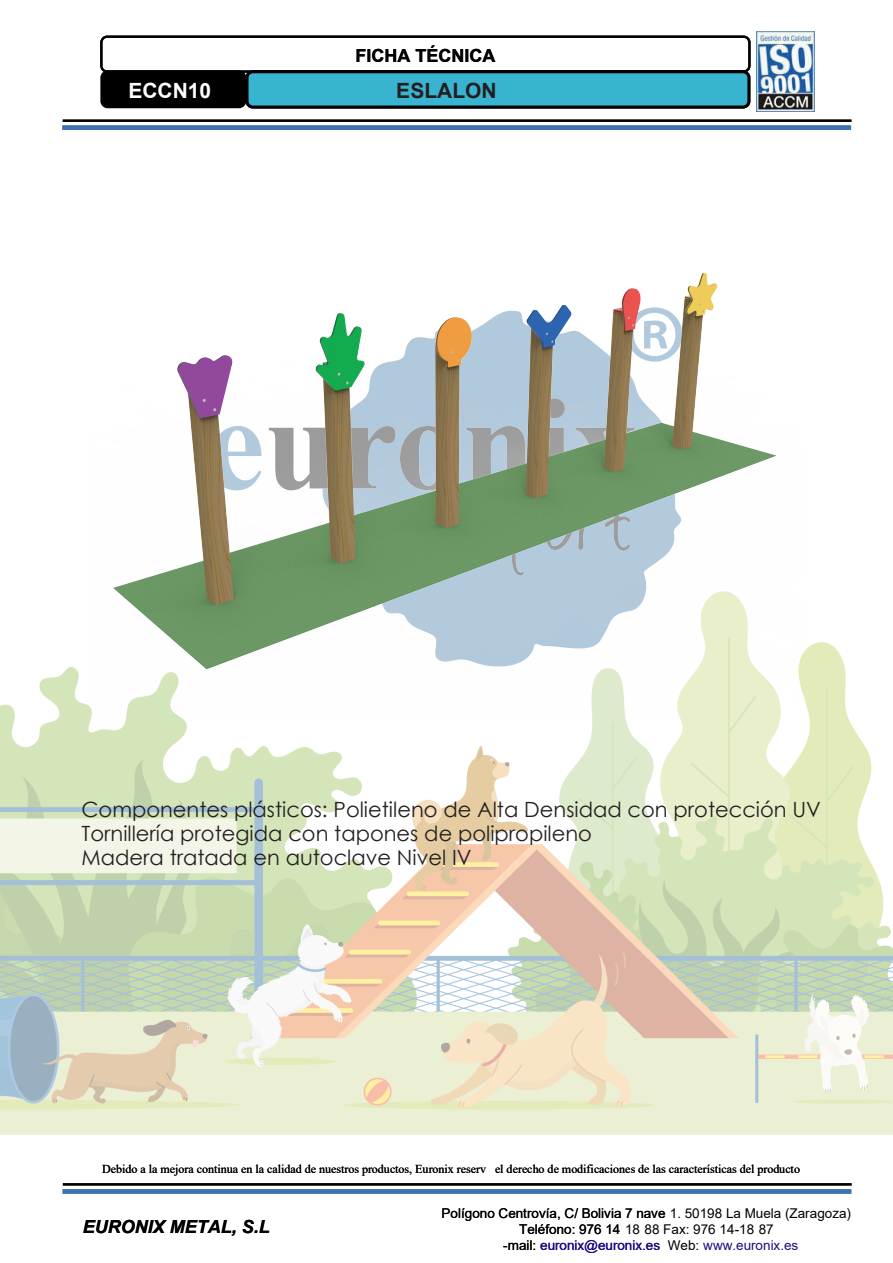
<style>
.page{position:relative;width:893px;height:1263px;background:#fff}
.page>*{position:absolute;margin:0;border:0;box-sizing:border-box;transform-origin:0 0}
.t1{font:21px/24px "Century Gothic";color:#231f20}
.t2{font:700 21px "Arial";color:#231f20}
.t3{font:700 21px "Arial";color:#fff}
.t4{font:italic 700 18px "Arial";color:#000}
.t5{font:700 18px "Arial";color:#000}
.t6{font:13.5px "Arial";color:#000}
.t7{font:13.5px "Arial";color:#1d0e82}
.t8{font:12px "Times New Roman";color:#000}
.s1{color:#000}
</style>
<div class="page">
<img style="left:0;top:642px;width:893px;height:493px">
<img style="left:757px;top:31px;width:57px;height:80px">
<div style="left:102px;top:72px;width:143px;height:35px;background:#000;border-radius:6px"></div>
<div style="left:100px;top:70px;width:146px;height:38px;border:3px solid #000;border-radius:6px"></div>
<div style="left:247px;top:72px;width:502px;height:35px;background:#39b4d0;border-radius:6px"></div>
<div style="left:246px;top:70px;width:504px;height:39px;border:3px solid #000;border-radius:6px"></div>
<div style="left:100px;top:36px;width:650px;height:37px;border:2px solid #000;border-radius:6px"></div>
<div style="left:62px;top:125px;width:789px;height:5px;background:#3f71b0"></div>
<hr style="left:63px;top:120px;width:788px;height:2px;background:#000">
<div style="left:63px;top:1189px;width:788px;height:5px;background:#3f71b0"></div>
<hr style="left:63px;top:1183px;width:788px;height:2px;background:#000">
<img style="left:92px;top:272px;width:709px;height:448px">
<p class="t5" style="left:355px;top:43px;width:142px">FICHA TÉCNICA</p>
<p class="t3" style="left:128px;top:75px;width:84px">ECCN10</p>
<p class="t2" style="left:396px;top:75px;width:102px">ESLALON</p>
<p class="t1" style="left:81px;top:797px;width:741px">Componentes plásticos: Polietileno de Alta Densidad con protección UV<br>Tornillería protegida con tapones de polipropileno<br>Madera tratada en autoclave Nivel IV</p>
<p class="t8" style="left:102px;top:1161px;width:699px">Debido a la mejora continua en la calidad de nuestros productos, Euronix reserv el derecho de modificaciones de las características del producto</p>
<p class="t4" style="left:83px;top:1214px;width:188px">EURONIX METAL, S.L</p>
<p class="t6" style="left:442px;top:1204px;width:411px">Polígono Centrovía, C/ Bolivia 7 nave 1. 50198 La Muela (Zaragoza)</p>
<p class="t6" style="left:519px;top:1220px;width:256px">Teléfono: 976 14 18 88 Fax: 976 14-18 87</p>
<p class="t7" style="left:668px;top:1235px;width:132px"><span class="s1">Web:</span> www.euronix.es</p>
<p class="t7" style="left:503px;top:1235px;width:158px"><span class="s1">-mail:</span> euronix@euronix.es</p>
</div>
